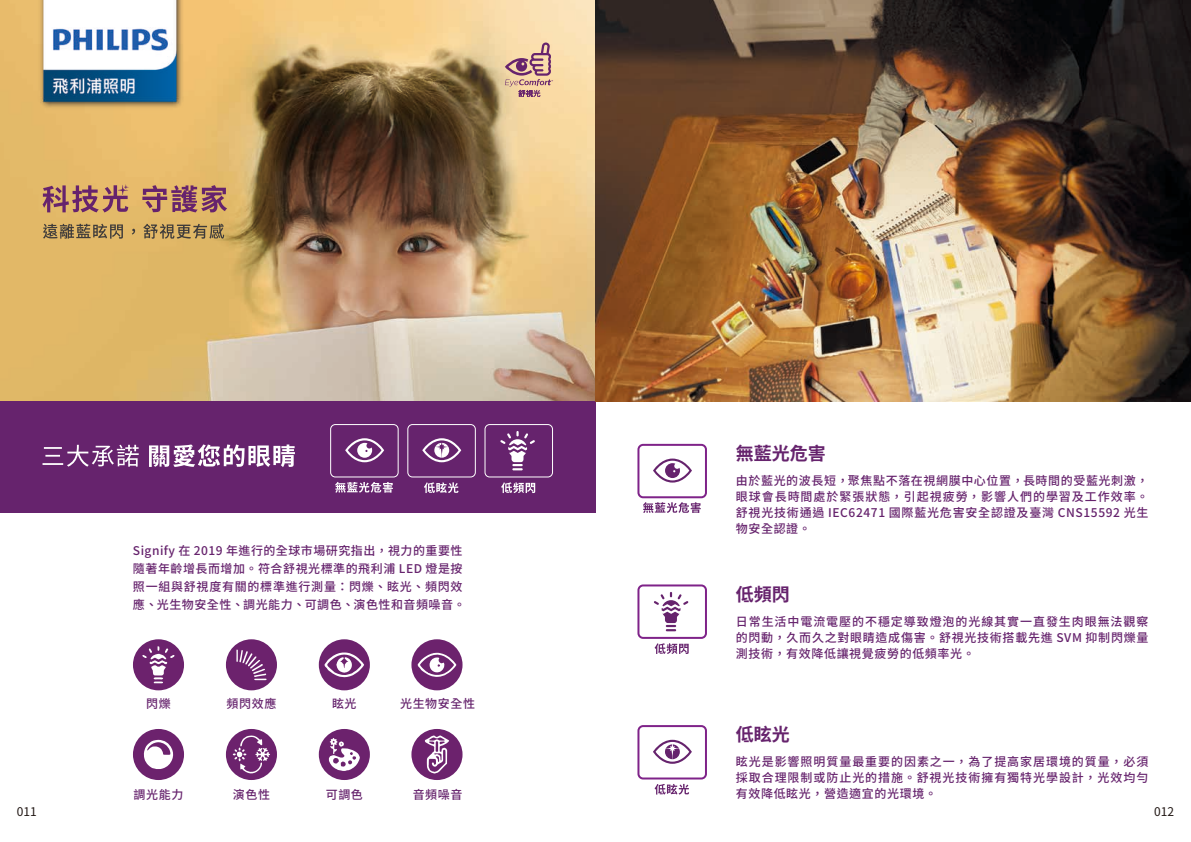
<style>
.page{position:relative;width:1191px;height:842px;background:#fff}
.page>*{position:absolute;margin:0;border:0;box-sizing:border-box;transform-origin:0 0}
.t1{font:700 18px "Source Han Sans TW";color:#66236d}
.t2{font:500 12px/16px "Source Han Sans TW";letter-spacing:.05em;color:#66236d;text-align:justify}
.t3{font:12px "Source Han Sans TW";color:#231916}
.t4{font:500 3.8px "Noto Sans CJ Ktc";color:#66236d}
</style>
<div class="page">
<img style="left:0;top:0;width:595px;height:401px">
<svg style="left:142px;top:185px;width:85px;height:27px"></svg>
<svg style="left:43px;top:224px;width:80px;height:15px"></svg>
<svg style="left:132px;top:229px;width:3px;height:6px"></svg>
<svg style="left:143px;top:224px;width:81px;height:15px"></svg>
<svg style="left:43px;top:184px;width:86px;height:28px"></svg>
<div style="left:0;top:401px;width:595px;height:112px;background:#66236d"></div>
<hr style="left:43px;top:463px;width:20px;height:2px;background:#fff">
<svg style="left:44px;top:445px;width:95px;height:22px"></svg>
<svg style="left:149px;top:444px;width:146px;height:23px"></svg>
<svg style="left:345px;top:438px;width:39px;height:24px"></svg>
<svg style="left:335px;top:482px;width:58px;height:11px"></svg>
<div style="left:330px;top:424px;width:68px;height:53px;border:1px solid #fff;border-radius:5px"></div>
<svg style="left:500px;top:431px;width:35px;height:39px"></svg>
<svg style="left:501px;top:482px;width:34px;height:11px"></svg>
<div style="left:484px;top:424px;width:69px;height:53px;border:1px solid #fff;border-radius:5px"></div>
<svg style="left:422px;top:438px;width:39px;height:24px"></svg>
<svg style="left:424px;top:482px;width:34px;height:11px"></svg>
<div style="left:407px;top:424px;width:69px;height:53px;border:1px solid #fff;border-radius:5px"></div>
<img style="left:11px;top:0;width:190px;height:174px">
<svg style="left:505px;top:42px;width:46px;height:55px"></svg>
<div style="left:226px;top:729px;width:51px;height:51px;background:#6c226d;border-radius:50%"></div>
<svg style="left:233px;top:735px;width:37px;height:39px"></svg>
<div style="left:319px;top:729px;width:51px;height:51px;background:#6c226d;border-radius:50%"></div>
<svg style="left:329px;top:738px;width:31px;height:33px"></svg>
<div style="left:133px;top:729px;width:51px;height:51px;background:#6c226d;border-radius:50%"></div>
<svg style="left:144px;top:740px;width:29px;height:29px"></svg>
<div style="left:411px;top:729px;width:51px;height:51px;background:#6c226d;border-radius:50%"></div>
<svg style="left:425px;top:735px;width:24px;height:38px"></svg>
<div style="left:226px;top:639px;width:51px;height:51px;background:#6c226d;border-radius:50%"></div>
<svg style="left:236px;top:649px;width:30px;height:31px"></svg>
<div style="left:133px;top:639px;width:51px;height:51px;background:#6c226d;border-radius:50%"></div>
<svg style="left:142px;top:646px;width:33px;height:37px"></svg>
<div style="left:319px;top:639px;width:51px;height:51px;background:#6c226d;border-radius:50%"></div>
<svg style="left:324px;top:652px;width:40px;height:25px"></svg>
<div style="left:411px;top:639px;width:51px;height:51px;background:#6c226d;border-radius:50%"></div>
<svg style="left:417px;top:653px;width:39px;height:24px"></svg>
<img style="left:595px;top:0;width:596px;height:402px">
<svg style="left:653px;top:459px;width:39px;height:24px"></svg>
<svg style="left:643px;top:502px;width:58px;height:11px"></svg>
<div style="left:637px;top:444px;width:70px;height:54px;border:2px solid #7f2389;border-radius:5px"></div>
<svg style="left:653px;top:740px;width:39px;height:24px"></svg>
<svg style="left:654px;top:784px;width:35px;height:11px"></svg>
<div style="left:637px;top:725px;width:70px;height:54px;border:2px solid #7f2389;border-radius:5px"></div>
<svg style="left:654px;top:592px;width:34px;height:39px"></svg>
<svg style="left:654px;top:643px;width:34px;height:11px"></svg>
<div style="left:637px;top:584px;width:70px;height:55px;border:2px solid #7f2389;border-radius:5px"></div>
<p class="t4" style="left:551px;top:79px;width:5px">*</p>
<p class="t2" style="left:133px;top:542px;width:334px;line-height:18px;text-align:left">Signify 在 2019 年進行的全球市場研究指出，視力的重要性隨著年齡增長而增加。符合舒視光標準的飛利浦 LED 燈是按照一組與舒視度有關的標準進行測量：閃爍、眩光、頻閃效應、光生物安全性、調光能力、可調色、演色性和音頻噪音。</p>
<p class="t2" style="left:146px;top:696px;width:26px">閃爍</p>
<p class="t2" style="left:226px;top:696px;width:51px">頻閃效應</p>
<p class="t2" style="left:332px;top:696px;width:26px">眩光</p>
<p class="t2" style="left:400px;top:696px;width:76px">光生物安全性</p>
<p class="t2" style="left:134px;top:787px;width:51px">調光能力</p>
<p class="t2" style="left:233px;top:787px;width:39px">演色性</p>
<p class="t2" style="left:326px;top:787px;width:39px">可調色</p>
<p class="t2" style="left:413px;top:787px;width:51px">音頻噪音</p>
<h1 class="t1" style="left:736px;top:443px;width:91px">無藍光危害</h1>
<p class="t2" style="left:736px;top:473px;width:414px">由於藍光的波長短，聚焦點不落在視網膜中心位置，長時間的受藍光刺激，眼球會長時間處於緊張狀態，引起視疲勞，影響人們的學習及工作效率。舒視光技術通過 IEC62471 國際藍光危害安全認證及臺灣 CNS15592 光生物安全認證。</p>
<h1 class="t1" style="left:736px;top:584px;width:55px">低頻閃</h1>
<p class="t2" style="left:736px;top:613px;width:414px">日常生活中電流電壓的不穩定導致燈泡的光線其實一直發生肉眼無法觀察的閃動，久而久之對眼睛造成傷害。舒視光技術搭載先進 SVM 抑制閃爍量測技術，有效降低讓視覺疲勞的低頻率光。</p>
<h1 class="t1" style="left:736px;top:725px;width:55px">低眩光</h1>
<p class="t2" style="left:736px;top:754px;width:414px">眩光是影響照明質量最重要的因素之一，為了提高家居環境的質量，必須採取合理限制或防止光的措施。舒視光技術擁有獨特光學設計，光效均勻有效降低眩光，營造適宜的光環境。</p>
<p class="t3" style="left:17px;top:804px;width:21px">011</p>
<p class="t3" style="left:1154px;top:804px;width:21px">012</p>
</div>
